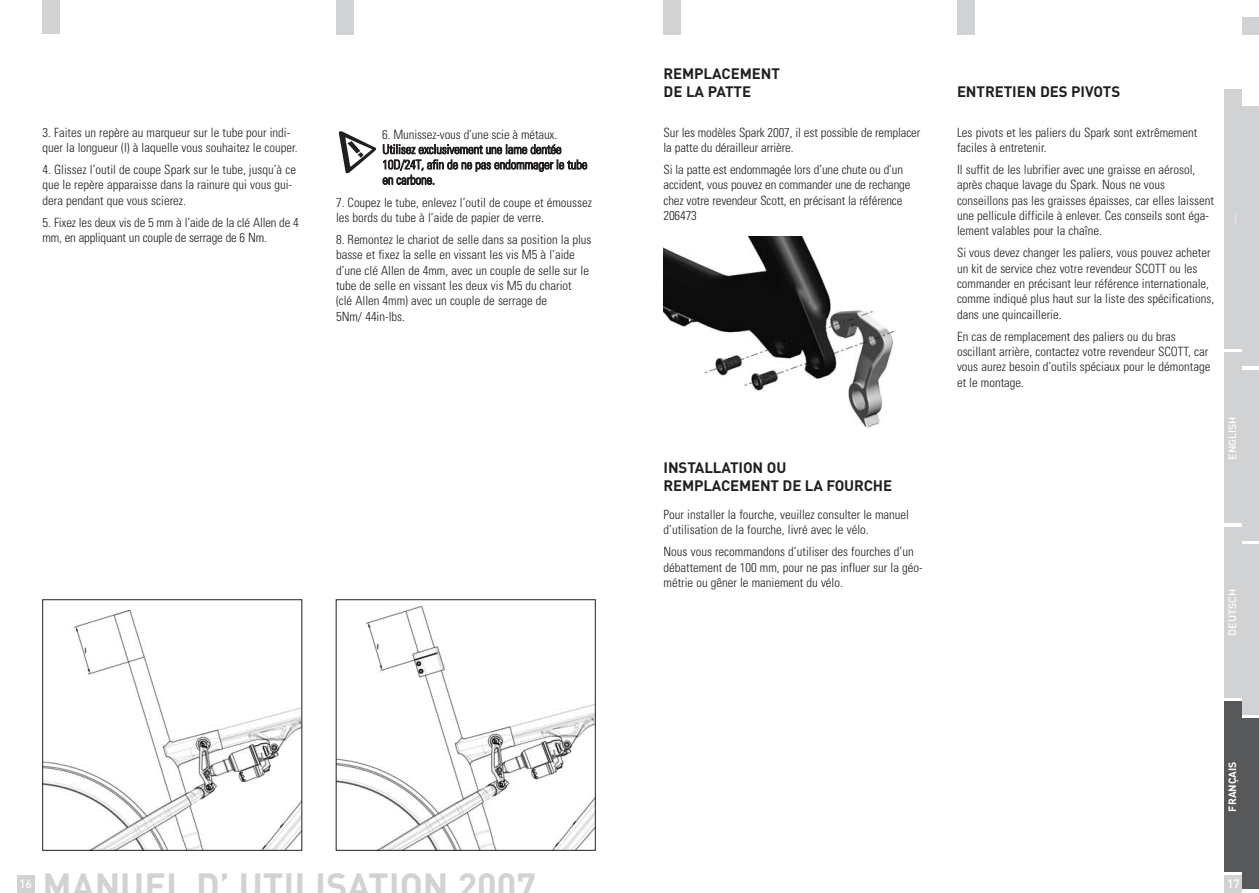
<style>
.page{position:relative;width:1259px;height:893px;background:#fff}
.page>*{position:absolute;margin:0;border:0;box-sizing:border-box;transform-origin:0 0}
.t1{font:700 36px "DIN";color:#d1d2d4}
.t2{font:700 15px/17.5px "DIN";letter-spacing:-.005em;color:#231f20}
.t3{font:300 condensed 12.75px/15.3px "Univers LT";color:#231f20}
.t4{font:500 12px "DIN";color:#fff}
.t5{font:500 10.5px "DIN";color:#fff}
.t6{font:700 10.5px "DIN";color:#fff}
</style>
<div class="page">
<div style="left:663px;top:0;width:17px;height:34px;background:#d1d2d4"></div>
<div style="left:1225px;top:353px;width:17px;height:170px;background:#d1d2d4"></div>
<div style="left:1242px;top:370px;width:17px;height:170px;background:#d1d2d4"></div>
<div style="left:1242px;top:17px;width:17px;height:17px;background:#d1d2d4"></div>
<div style="left:1225px;top:89px;width:17px;height:260px;background:#d1d2d4"></div>
<div style="left:1242px;top:106px;width:17px;height:260px;background:#d1d2d4"></div>
<div style="left:1225px;top:527px;width:17px;height:170px;background:#d1d2d4"></div>
<div style="left:1225px;top:702px;width:17px;height:170px;background:#57585a"></div>
<div style="left:1242px;top:544px;width:17px;height:170px;background:#d1d2d4"></div>
<div style="left:1242px;top:719px;width:17px;height:170px;background:#57585a"></div>
<div style="left:957px;top:0;width:17px;height:34px;background:#d1d2d4"></div>
<div style="left:336px;top:0;width:17px;height:34px;background:#d1d2d4"></div>
<div style="left:43px;top:0;width:17px;height:34px;background:#d1d2d4"></div>
<div style="left:1225px;top:876px;width:17px;height:17px;background:#d1d2d4"></div>
<div style="left:17px;top:876px;width:17px;height:17px;background:#d1d2d4"></div>
<svg style="left:339px;top:131px;width:37px;height:42px"></svg>
<img style="left:45px;top:610px;width:255px;height:238px">
<img style="left:338px;top:605px;width:255px;height:243px">
<img style="left:664px;top:237px;width:231px;height:191px">
<p class="t3" style="left:43px;top:126px;width:257px">3. Faites un repère au marqueur sur le tube pour indi&shy;quer la longueur (l) à laquelle vous souhaitez le couper.</p>
<p class="t3" style="left:43px;top:163px;width:255px">4. Glissez l’outil de coupe Spark sur le tube, jusqu’à ce que le repère apparaisse dans la rainure qui vous gui&shy;dera pendant que vous scierez.</p>
<p class="t3" style="left:43px;top:216px;width:258px">5. Fixez les deux vis de 5 mm à l’aide de la clé Allen de 4 mm, en appliquant un couple de serrage de 6 Nm.</p>
<p class="t3" style="left:382px;top:128px;width:207px">6. Munissez-vous d’une scie à métaux.<br>Utilisez exclusivement une lame dentée<br>10D/24T, afin de ne pas endommager le tube en carbone.</p>
<p class="t3" style="left:336px;top:196px;width:257px">7. Coupez le tube, enlevez l’outil de coupe et émoussez les bords du tube à l’aide de papier de verre.</p>
<p class="t3" style="left:336px;top:233px;width:257px">8. Remontez le chariot de selle dans sa position la plus basse et fixez la selle en vissant les vis M5 à l’aide d’une clé Allen de 4mm, avec un couple de selle sur le tube de selle en vissant les deux vis M5 du chariot<br>(clé Allen 4mm) avec un couple de serrage de<br>5Nm/ 44in-lbs.</p>
<p class="t2" style="left:663px;top:64px;width:118px">REMPLACEMENT<br>DE LA PATTE</p>
<p class="t3" style="left:663px;top:126px;width:258px">Sur les modèles Spark 2007, il est possible de remplacer la patte du dérailleur arrière.</p>
<p class="t3" style="left:663px;top:163px;width:248px">Si la patte est endommagée lors d’une chute ou d’un accident, vous pouvez en commander une de rechange chez votre revendeur Scott, en précisant la référence 206473</p>
<p class="t2" style="left:663px;top:458px;width:230px">INSTALLATION OU<br>REMPLACEMENT DE LA FOURCHE</p>
<p class="t3" style="left:663px;top:508px;width:247px">Pour installer la fourche, veuillez consulter le manuel d’utilisation de la fourche, livré avec le vélo.</p>
<p class="t3" style="left:663px;top:545px;width:261px">Nous vous recommandons d’utiliser des fourches d’un débattement de 100 mm, pour ne pas influer sur la géo&shy;métrie ou gêner le maniement du vélo.</p>
<p class="t2" style="left:957px;top:82px;width:165px">ENTRETIEN DES PIVOTS</p>
<p class="t3" style="left:957px;top:126px;width:242px">Les pivots et les paliers du Spark sont extrêmement faciles à entretenir.</p>
<p class="t3" style="left:957px;top:163px;width:258px">Il suffit de les lubrifier avec une graisse en aérosol, après chaque lavage du Spark. Nous ne vous conseillons pas les graisses épaisses, car elles laissent une pellicule difficile à enlever. Ces conseils sont éga&shy;lement valables pour la chaîne.</p>
<p class="t3" style="left:957px;top:246px;width:259px">Si vous devez changer les paliers, vous pouvez acheter un kit de service chez votre revendeur SCOTT ou les commander en précisant leur référence internationale, comme indiqué plus haut sur la liste des spécifications, dans une quincaillerie.</p>
<p class="t3" style="left:957px;top:330px;width:255px">En cas de remplacement des paliers ou du bras oscillant arrière, contactez votre revendeur SCOTT, car vous aurez besoin d’outils spéciaux pour le démontage et le montage.</p>
<p class="t5" style="left:1225px;top:223px;width:10px;rotate:-90deg">…</p>
<p class="t5" style="left:1225px;top:460px;width:45px;rotate:-90deg">ENGLISH</p>
<p class="t5" style="left:1225px;top:635px;width:48px;rotate:-90deg">DEUTSCH</p>
<p class="t6" style="left:1225px;top:811px;width:51px;rotate:-90deg">FRANÇAIS</p>
<h1 class="t1" style="left:43px;top:863px;width:495px">MANUEL D’ UTILISATION 2007</h1>
<p class="t4" style="left:19px;top:875px;width:14px">05</p>
<p class="t4" style="left:1227px;top:875px;width:14px">17</p>
<p class="t4" style="left:1227px;top:875px;width:14px">06</p>
<p class="t4" style="left:19px;top:875px;width:14px">16</p>
</div>
